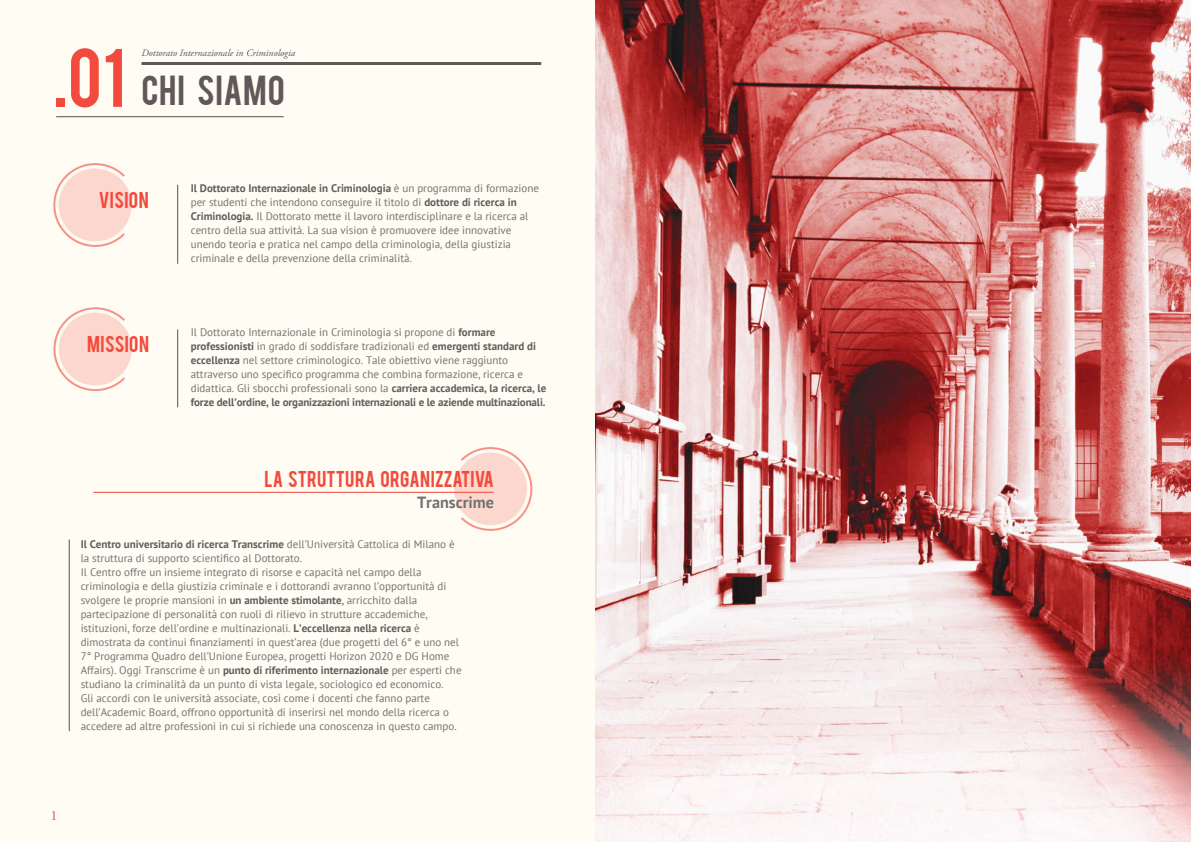
<style>
.page{position:relative;width:1191px;height:842px;background:#fefcef}
.page>*{position:absolute;margin:0;border:0;box-sizing:border-box;transform-origin:0 0}
.t1{font:33px "Bebas";letter-spacing:.02em;color:#615959}
.t2{font:18px "Bebas";letter-spacing:.015em;color:#f24b3d}
.t3{font:700 16.2px "PT Sans";color:#767170}
.t4{font:14px "Adobe Garamond Pro";color:#f24b3d}
.t5{font:11px/14px "PT Sans";color:#767170}
.t6{font:italic 10px "Adobe Garamond Pro";color:#615959}
.s1{font-size:65px;color:#f24b3d}
.s2{font-weight:700;color:#605d5c}
.s3{color:#605d5c}
</style>
<div class="page">
<hr style="left:141px;top:62px;width:400px;height:3px;background:#615959">
<hr style="left:56px;top:116px;width:228px;height:1px;background:#615959">
<hr style="left:177px;top:185px;width:1px;height:79px;background:#615959">
<hr style="left:177px;top:329px;width:1px;height:78px;background:#615959">
<hr style="left:69px;top:539px;width:1px;height:192px;background:#615959">
<svg style="left:59px;top:169px;width:73px;height:72px"></svg>
<svg style="left:53px;top:163px;width:72px;height:84px"></svg>
<div style="left:59px;top:313px;width:73px;height:72px;background:#fbd7cd;border-radius:50%"></div>
<svg style="left:53px;top:307px;width:72px;height:84px"></svg>
<img style="left:595px;top:0;width:595px;height:842px">
<hr style="left:94px;top:492px;width:399px;height:1px;background:#f24b3d">
<svg style="left:454px;top:452px;width:73px;height:73px"></svg>
<svg style="left:461px;top:447px;width:71px;height:84px"></svg>
<h1 class="t1" style="left:53px;top:67px;width:233px"><span class="s1">.01</span> CHI SIAMO</h1>
<p class="t6" style="left:141px;top:47px;width:155px">Dottorato Internazionale in Criminologia</p>
<h2 class="t2" style="left:99px;top:186px;width:51px">VISION</h2>
<h2 class="t2" style="left:87px;top:330px;width:63px">MISSION</h2>
<p class="t5" style="left:191px;top:181px;width:350px"><span class="s2">Il Dottorato Internazionale in Criminologia</span> è un programma di formazione per studenti che intendono conseguire il titolo di <span class="s2">dottore di ricerca in Criminologia.</span> Il Dottorato mette il lavoro interdisciplinare e la ricerca al centro della sua attività. La sua vision è promuovere idee innovative unendo teoria e pratica nel campo della criminologia, della giustizia criminale e della prevenzione della criminalità.</p>
<p class="t5" style="left:191px;top:325px;width:357px">Il Dottorato Internazionale in Criminologia si propone di <span class="s2">formare professionisti</span> in grado di soddisfare tradizionali ed <span class="s2">emergenti standard di eccellenza</span> nel settore criminologico. Tale obiettivo viene raggiunto attraverso uno specifico programma che combina formazione, ricerca e didattica. Gli sbocchi professionali sono la <span class="s2">carriera accademica, la ricerca, le forze dell’ordine, le organizzazioni internazionali e le aziende multinazionali.</span></p>
<h2 class="t2" style="left:264px;top:466px;width:231px">LA STRUTTURA ORGANIZZATIVA</h2>
<h3 class="t3" style="left:417px;top:492px;width:78px">Transcrime</h3>
<p class="t5" style="left:81px;top:537px;width:382px"><span class="s2">Il Centro universitario di ricerca Transcrime</span> dell’Università Cattolica di Milano è la struttura di supporto scientifico al Dottorato.<br>Il Centro offre un insieme integrato di risorse e capacità nel campo della criminologia e della giustizia criminale e i dottorandi avranno l’opportunità di svolgere le proprie mansioni in <span class="s2">un ambiente stimolante</span><span class="s3">,</span> arricchito dalla partecipazione di personalità con ruoli di rilievo in strutture accademiche, istituzioni, forze dell’ordine e multinazionali. <span class="s2">L’eccellenza nella ricerca</span> è dimostrata da continui finanziamenti in quest’area (due progetti del 6° e uno nel 7° Programma Quadro dell’Unione Europea, progetti Horizon 2020 e DG Home Affairs). Oggi Transcrime è un <span class="s2">punto di riferimento internazionale</span> per esperti che studiano la criminalità da un punto di vista legale, sociologico ed economico.<br>Gli accordi con le università associate, così come i docenti che fanno parte dell’Academic Board, offrono opportunità di inserirsi nel mondo della ricerca o accedere ad altre professioni in cui si richiede una conoscenza in questo campo.</p>
<p class="t4" style="left:51px;top:807px;width:8px">1</p>
</div>
